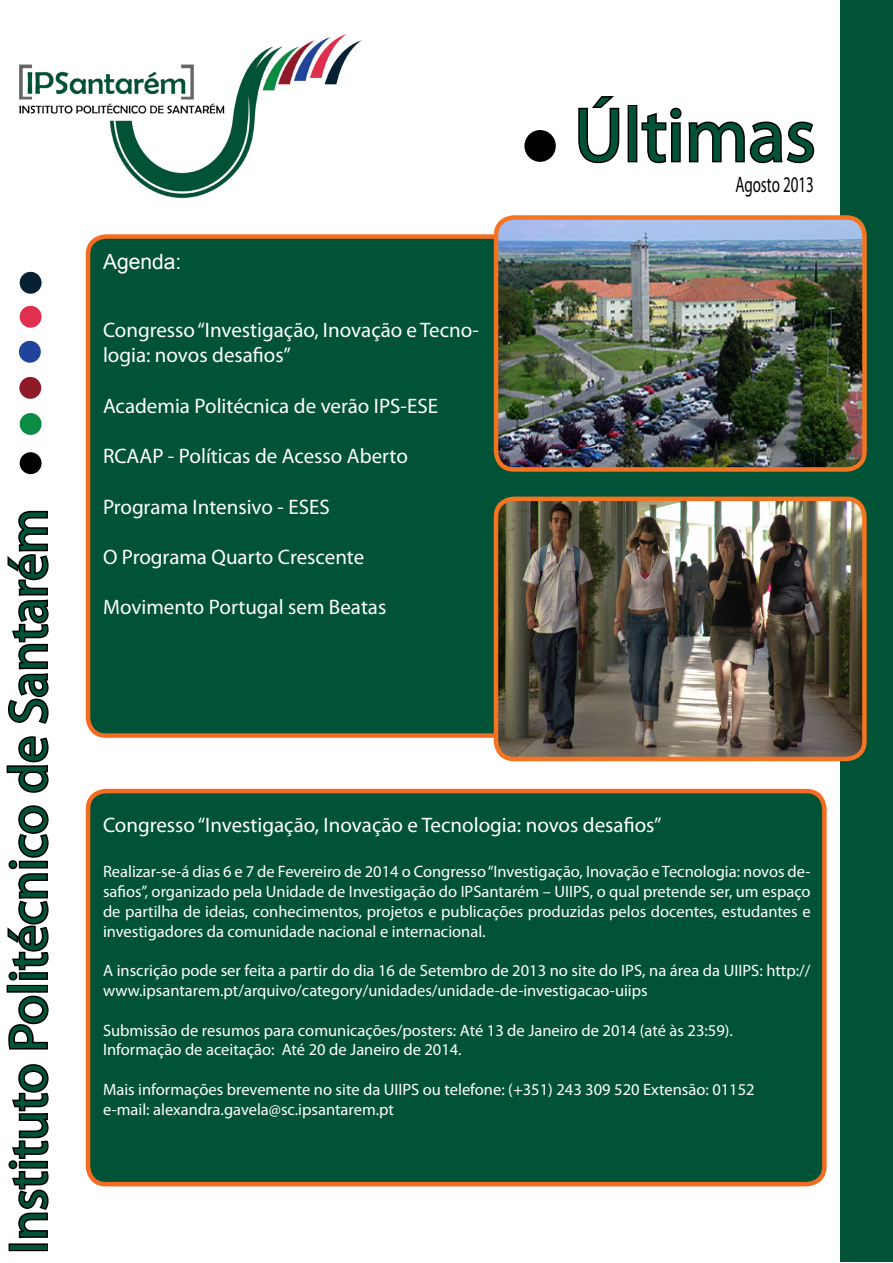
<style>
.page{position:relative;width:893px;height:1263px;background:#fff}
.page>*{position:absolute;margin:0;border:0;box-sizing:border-box;transform-origin:0 0}
.t1{font:76.5px "Myriad Pro";color:#005336}
.t2{font:54px "Myriad Pro";color:#005336}
.t3{font:22.5px "Myriad Pro";color:#000400;scale:.67 1}
.t4{font:21px/25.2px "Myriad Pro";color:#fff}
.t5{font:21px "Arial";color:#fff}
.t6{font:16.5px/19.8px "Myriad Pro";color:#fff}
</style>
<div class="page">
<div style="left:88px;top:237px;width:661px;height:498px;background:#005336;border-radius:18px"></div>
<div style="left:20px;top:452px;width:22px;height:22px;background:#000101;border-radius:50%"></div>
<div style="left:9px;top:1243px;width:39px;height:8px;border:3px solid #000"></div>
<svg style="left:8px;top:1064px;width:41px;height:175px"></svg>
<svg style="left:8px;top:995px;width:41px;height:55px"></svg>
<div style="left:7px;top:985px;width:41px;height:8px;border:3px solid #000"></div>
<svg style="left:7px;top:805px;width:42px;height:176px"></svg>
<svg style="left:6px;top:736px;width:43px;height:57px"></svg>
<svg style="left:7px;top:510px;width:42px;height:214px"></svg>
<div style="left:840px;top:0;width:53px;height:1262px;background:#005336"></div>
<div style="left:620px;top:247px;width:226px;height:332px;background:#005336;border-radius:18px"></div>
<img style="left:499px;top:220px;width:363px;height:247px">
<div style="left:494px;top:215px;width:373px;height:257px;border:4px solid #f47421;border-radius:18px"></div>
<img style="left:19px;top:34px;width:343px;height:165px">
<div style="left:20px;top:413px;width:22px;height:22px;background:#0c8b44;border-radius:50%"></div>
<div style="left:19px;top:377px;width:22px;height:22px;background:#8f1a29;border-radius:50%"></div>
<div style="left:19px;top:341px;width:22px;height:22px;background:#21449b;border-radius:50%"></div>
<div style="left:20px;top:306px;width:22px;height:22px;background:#e02f4f;border-radius:50%"></div>
<div style="left:20px;top:272px;width:22px;height:22px;background:#072133;border-radius:50%"></div>
<svg style="left:578px;top:96px;width:42px;height:68px"></svg>
<div style="left:628px;top:105px;width:9px;height:57px;border:3px solid #000"></div>
<svg style="left:641px;top:107px;width:174px;height:57px"></svg>
<div style="left:525px;top:131px;width:30px;height:30px;background:#000101;border-radius:50%"></div>
<div style="left:524px;top:130px;width:32px;height:32px;border:2px solid #000;border-radius:50%"></div>
<img style="left:496px;top:499px;width:366px;height:260px">
<div style="left:494px;top:497px;width:373px;height:264px;border:4px solid #f47421;border-radius:18px"></div>
<div style="left:88px;top:791px;width:736px;height:393px;background:#005336;border-radius:18px"></div>
<div style="left:86px;top:789px;width:741px;height:397px;border:4px solid #f36c21;border-radius:18px"></div>
<h2 class="t2" style="left:-5px;top:1254px;width:746px;rotate:-90deg">Instituto Politécnico de Santarém</h2>
<p class="t5" style="left:103px;top:248px;width:80px">Agenda:</p>
<p class="t4" style="left:103px;top:317px;width:378px">Congresso “Investigação, Inovação e Tecno&shy;logia: novos desafios”</p>
<p class="t4" style="left:103px;top:393px;width:337px">Academia Politécnica de verão IPS-ESE</p>
<p class="t4" style="left:103px;top:443px;width:306px">RCAAP - Políticas de Acesso Aberto</p>
<p class="t4" style="left:103px;top:494px;width:228px">Programa Intensivo - ESES</p>
<p class="t4" style="left:103px;top:544px;width:263px">O Programa Quarto Crescente</p>
<p class="t4" style="left:103px;top:594px;width:285px">Movimento Portugal sem Beatas</p>
<h1 class="t1" style="left:574px;top:88px;width:243px">Últimas</h1>
<h3 class="t3" style="left:735px;top:171px;width:119px">Agosto 2013</h3>
<p class="t4" style="left:103px;top:812px;width:560px">Congresso “Investigação, Inovação e Tecnologia: novos desafios”</p>
<p class="t6" style="left:103px;top:861px;width:709px;text-align:justify">Realizar-se-á dias 6 e 7 de Fevereiro de 2014 o Congresso “Investigação, Inovação e Tecnologia: novos de&shy;safios”, organizado pela Unidade de Investigação do IPSantarém – UIIPS, o qual pretende ser, um espaço de partilha de ideias, conhecimentos, projetos e publicações produzidas pelos docentes, estudantes e investigadores da comunidade nacional e internacional.</p>
<p class="t6" style="left:103px;top:960px;width:709px">A inscrição pode ser feita a partir do dia 16 de Setembro de 2013 no site do IPS, na área da UIIPS: http:// www.ipsantarem.pt/arquivo/category/unidades/unidade-de-investigacao-uiips</p>
<p class="t6" style="left:103px;top:1020px;width:631px">Submissão de resumos para comunicações/posters: Até 13 de Janeiro de 2014 (até às 23:59).<br>Informação de aceitação: Até 20 de Janeiro de 2014.</p>
<p class="t6" style="left:103px;top:1079px;width:653px">Mais informações brevemente no site da UIIPS ou telefone: (+351) 243 309 520 Extensão: 01152 e-mail: alexandra.gavela@sc.ipsantarem.pt</p>
</div>
